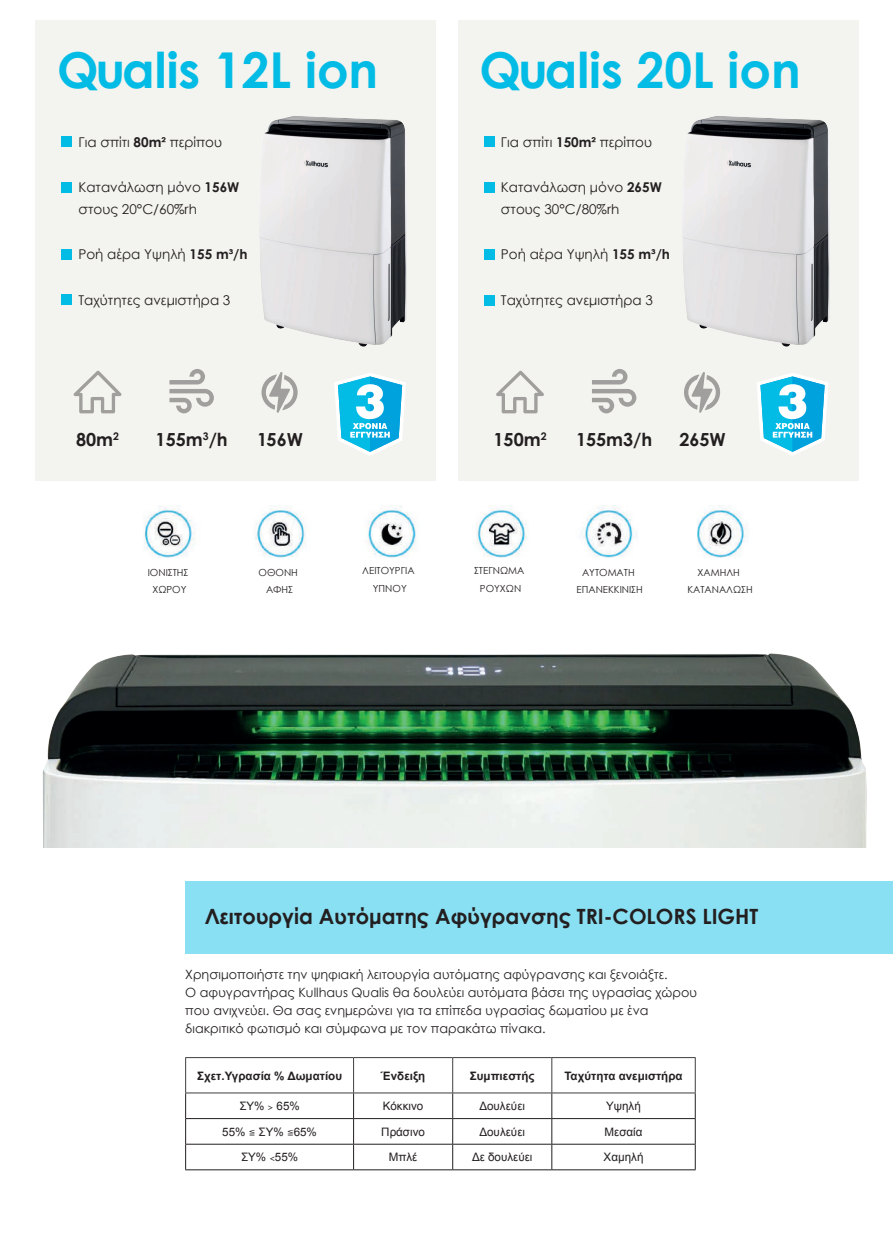
<style>
.page{position:relative;width:893px;height:1234px;background:#fff}
.page>*{position:absolute;margin:0;border:0;box-sizing:border-box;transform-origin:0 0}
.t1{font:700 49.35px "Century Gothic";color:#02bce5}
.t2{font:700 21px "Century Gothic";color:#231f20}
.t3{font:700 18px "Century Gothic";color:#231f20}
.t4{font:13.5px/22.5px "Century Gothic";color:#231f20}
.t5{font:12.75px/18px "Century Gothic";color:#231f20}
.t6{font:11.55px "Arial";color:#231f20}
.t7{font:700 11.55px "Arial";color:#231f20}
.t8{font:9.75px/17.4px "Century Gothic";color:#231f20;text-align:center}
.s1{font-weight:700}
</style>
<div class="page">
<div style="left:36px;top:20px;width:400px;height:461px;background:#f3f3ef"></div>
<div style="left:185px;top:880px;width:708px;height:73px;background:#8ae0f3"></div>
<img style="left:260px;top:116px;width:147px;height:231px">
<img style="left:143px;top:505px;width:606px;height:53px">
<svg style="left:334px;top:373px;width:72px;height:83px"></svg>
<svg style="left:169px;top:369px;width:45px;height:44px"></svg>
<svg style="left:261px;top:372px;width:37px;height:40px"></svg>
<svg style="left:74px;top:370px;width:47px;height:43px"></svg>
<div style="left:62px;top:136px;width:10px;height:11px;background:#02bce5"></div>
<div style="left:62px;top:182px;width:10px;height:10px;background:#02bce5"></div>
<div style="left:62px;top:249px;width:10px;height:10px;background:#02bce5"></div>
<div style="left:62px;top:294px;width:10px;height:11px;background:#02bce5"></div>
<div style="left:458px;top:20px;width:400px;height:461px;background:#f3f3ef"></div>
<img style="left:683px;top:116px;width:147px;height:231px">
<svg style="left:757px;top:373px;width:71px;height:83px"></svg>
<svg style="left:592px;top:369px;width:44px;height:44px"></svg>
<svg style="left:684px;top:372px;width:36px;height:40px"></svg>
<svg style="left:496px;top:370px;width:48px;height:43px"></svg>
<div style="left:484px;top:136px;width:10px;height:11px;background:#02bce5"></div>
<div style="left:484px;top:182px;width:10px;height:10px;background:#02bce5"></div>
<div style="left:484px;top:249px;width:10px;height:10px;background:#02bce5"></div>
<div style="left:484px;top:295px;width:10px;height:10px;background:#02bce5"></div>
<img style="left:42px;top:653px;width:825px;height:194px">
<hr style="left:185px;top:1117px;width:169px;height:1px;background:#231f20">
<hr style="left:354px;top:1117px;width:99px;height:1px;background:#231f20">
<hr style="left:453px;top:1117px;width:99px;height:1px;background:#231f20">
<hr style="left:552px;top:1117px;width:144px;height:1px;background:#231f20">
<hr style="left:185px;top:1143px;width:169px;height:1px;background:#231f20">
<svg style="left:185px;top:1093px;width:1px;height:76px"></svg>
<hr style="left:354px;top:1143px;width:99px;height:1px;background:#231f20">
<svg style="left:353px;top:1093px;width:1px;height:76px"></svg>
<hr style="left:453px;top:1143px;width:99px;height:1px;background:#231f20">
<svg style="left:452px;top:1093px;width:1px;height:76px"></svg>
<hr style="left:552px;top:1143px;width:144px;height:1px;background:#231f20">
<svg style="left:551px;top:1093px;width:1px;height:76px"></svg>
<svg style="left:695px;top:1093px;width:1px;height:76px"></svg>
<hr style="left:185px;top:1169px;width:169px;height:1px;background:#231f20">
<hr style="left:354px;top:1169px;width:99px;height:1px;background:#231f20">
<hr style="left:453px;top:1169px;width:99px;height:1px;background:#231f20">
<hr style="left:552px;top:1169px;width:144px;height:1px;background:#231f20">
<hr style="left:185px;top:1056px;width:169px;height:1px;background:#3e3e3f">
<hr style="left:185px;top:1057px;width:1px;height:35px;background:#3e3e3f">
<hr style="left:354px;top:1056px;width:99px;height:1px;background:#3e3e3f">
<hr style="left:353px;top:1057px;width:1px;height:35px;background:#3e3e3f">
<hr style="left:453px;top:1056px;width:99px;height:1px;background:#3e3e3f">
<hr style="left:452px;top:1057px;width:1px;height:35px;background:#3e3e3f">
<hr style="left:552px;top:1056px;width:144px;height:1px;background:#3e3e3f">
<hr style="left:551px;top:1057px;width:1px;height:35px;background:#3e3e3f">
<hr style="left:695px;top:1057px;width:1px;height:35px;background:#3e3e3f">
<hr style="left:185px;top:1092px;width:169px;height:1px;background:#3e3e3f">
<hr style="left:354px;top:1092px;width:99px;height:1px;background:#3e3e3f">
<hr style="left:453px;top:1092px;width:99px;height:1px;background:#3e3e3f">
<hr style="left:552px;top:1092px;width:144px;height:1px;background:#3e3e3f">
<h1 class="t1" style="left:57px;top:33px;width:323px">Qualis 12L ion</h1>
<p class="t4" style="left:78px;top:130px;width:145px">Για σπίτι <span class="s1">80m²</span> περίπου</p>
<p class="t4" style="left:78px;top:175px;width:162px">Κατανάλωση μόνο <span class="s1">156W </span>στους 20°C/60%rh</p>
<p class="t4" style="left:78px;top:243px;width:171px">Ροή αέρα Υψηλή <span class="s1">155 m³/h</span></p>
<p class="t4" style="left:78px;top:288px;width:153px">Ταχύτητες ανεμιστήρα 3</p>
<h3 class="t3" style="left:76px;top:426px;width:44px">80m<sup>2</sup></h3>
<h3 class="t3" style="left:156px;top:426px;width:74px">155m<sup>3</sup>/h</h3>
<h3 class="t3" style="left:257px;top:426px;width:47px">156W</h3>
<h1 class="t1" style="left:479px;top:33px;width:323px">Qualis 20L ion</h1>
<p class="t4" style="left:501px;top:130px;width:153px">Για σπίτι <span class="s1">150m²</span> περίπου</p>
<p class="t4" style="left:501px;top:175px;width:162px">Κατανάλωση μόνο <span class="s1">265W </span>στους 30°C/80%rh</p>
<p class="t4" style="left:501px;top:243px;width:171px">Ροή αέρα Υψηλή <span class="s1">155 m³/h</span></p>
<p class="t4" style="left:501px;top:288px;width:153px">Ταχύτητες ανεμιστήρα 3</p>
<h3 class="t3" style="left:493px;top:426px;width:55px">150m<sup>2</sup></h3>
<h3 class="t3" style="left:576px;top:426px;width:78px">155m3/h</h3>
<h3 class="t3" style="left:679px;top:426px;width:48px">265W</h3>
<p class="t8" style="left:148px;top:563px;width:42px">ΙΟΝΙΣΤΗΣ<br>ΧΩΡΟΥ</p>
<p class="t8" style="left:259px;top:563px;width:41px">ΟΘΟΝΗ<br>ΑΦΗΣ</p>
<p class="t8" style="left:362px;top:562px;width:54px">ΛΕΙΤΟΥΡΓΙΑ<br>ΥΠΝΟΥ</p>
<p class="t8" style="left:474px;top:562px;width:52px">ΣΤΕΓΝΩΜΑ<br>ΡΟΥΧΩΝ</p>
<p class="t8" style="left:577px;top:563px;width:68px">AYTOMATH<br>ΕΠΑΝΕΚΚΙΝΙΣΗ</p>
<p class="t8" style="left:687px;top:563px;width:67px">ΧΑΜΗΛΗ<br>ΚΑΤΑΝΑΛΩΣΗ</p>
<h2 class="t2" style="left:205px;top:900px;width:555px">Λειτουργία Αυτόματης Αφύγρανσης TRI-COLORS LIGHT</h2>
<p class="t5" style="left:185px;top:965px;width:513px">Χρησιμοποιήστε την ψηφιακή λειτουργία αυτόματης αφύγρανσης και ξενοιάξτε.<br>Ο αφυγραντήρας Kullhaus Qualis θα δουλεύει αυτόματα βάσει της υγρασίας χώρου που ανιχνεύει. Θα σας ενημερώνει για τα επίπεδα υγρασίας δωματίου με ένα διακριτικό φωτισμό και σύμφωνα με τον παρακάτω πίνακα.</p>
<p class="t7" style="left:197px;top:1067px;width:146px">Σχετ.Υγρασία % Δωματίου</p>
<p class="t7" style="left:381px;top:1067px;width:46px">Ένδειξη</p>
<p class="t7" style="left:470px;top:1067px;width:66px">Συμπιεστής</p>
<p class="t7" style="left:564px;top:1067px;width:120px">Ταχύτητα ανεμιστήρα</p>
<p class="t6" style="left:239px;top:1098px;width:62px">ΣΥ% 65%</p>
<p class="t6" style="left:383px;top:1098px;width:42px">Κόκκινο</p>
<p class="t6" style="left:479px;top:1098px;width:47px">Δουλεύει</p>
<p class="t6" style="left:606px;top:1098px;width:36px">Υψηλή</p>
<p class="t6" style="left:222px;top:1123px;width:96px">55% ≦ ΣΥ% ≦65%</p>
<p class="t6" style="left:381px;top:1123px;width:45px">Πράσινο</p>
<p class="t6" style="left:479px;top:1123px;width:47px">Δουλεύει</p>
<p class="t6" style="left:604px;top:1123px;width:40px">Μεσαία</p>
<p class="t6" style="left:241px;top:1149px;width:59px">ΣΥ% 55%</p>
<p class="t6" style="left:389px;top:1149px;width:30px">Μπλέ</p>
<p class="t6" style="left:472px;top:1149px;width:62px">Δε δουλεύει</p>
<p class="t6" style="left:604px;top:1149px;width:41px">Χαμηλή</p>
</div>
